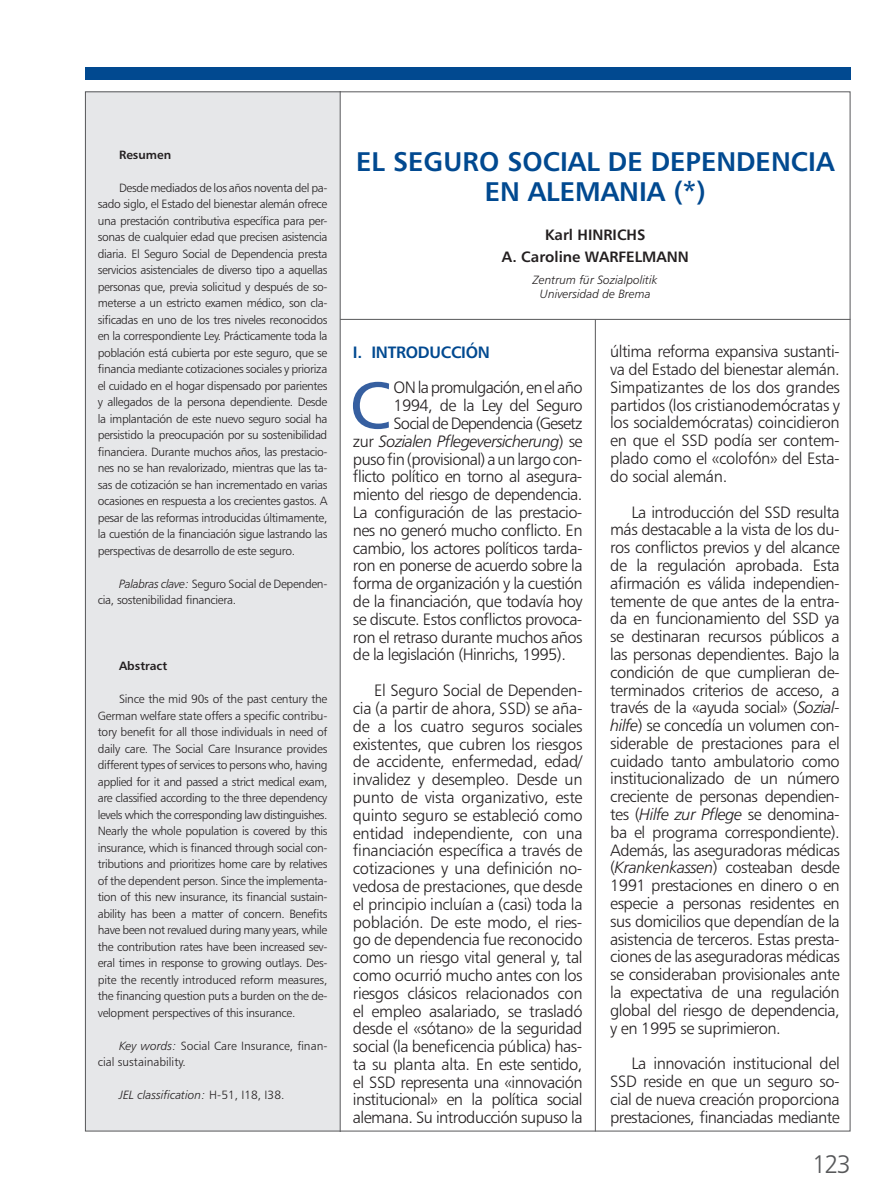
<style>
.page{position:relative;width:893px;height:1191px;background:#fff}
.page>*{position:absolute;margin:0;border:0;box-sizing:border-box;transform-origin:0 0}
.t1{font:67.65px "Humanist 777 BT Roman B";color:#365fa0}
.t2{font:27px/30px "Humanist 777 BT Bold B";color:#014990;text-align:center}
.t3{font:25.5px "Humanist 777 BT Light B";color:#57585a}
.t4{font:16.5px/17.9px "Humanist 777 BT Light B";letter-spacing:-.035em;color:#231f20;text-align:justify}
.t5{font:16.5px "Humanist 777 BT Light Italic B";letter-spacing:-.035em;color:#231f20}
.t6{font:16.5px "Humanist 777 BT Bold B";letter-spacing:-.02em;color:#014990}
.t7{font:15px/22.2px "Humanist 777 BT Bold B";color:#231f20;text-align:center}
.t8{font:12px/16.5px "Humanist 777 BT Light B";letter-spacing:-.025em;color:#231f20;text-align:justify}
.t9{font:12px/13.5px "Humanist 777 BT Light Italic B";color:#231f20;text-align:center}
.t10{font:12px/16.5px "Humanist 777 BT Light B";color:#231f20}
.t11{font:12px "Humanist 777 BT Bold B";color:#231f20}
.s1{font-family:"Humanist 777 BT Light Italic B"}
.s2{font-family:"Humanist 777 BT Light B"}
</style>
<div class="page">
<div style="left:87px;top:93px;width:254px;height:1036px;background:#e6e7e9"></div>
<div style="left:85px;top:67px;width:765px;height:13px;background:#014990"></div>
<hr style="left:595px;top:320px;width:1px;height:811px;background:#57585a">
<hr style="left:340px;top:319px;width:510px;height:1px;background:#57585a">
<p class="t11" style="left:119px;top:149px;width:54px">Resumen</p>
<p class="t8" style="left:98px;top:180px;width:231px;text-indent:21px">Desde mediados de los años noventa del pa&shy;sado siglo, el Estado del bienestar alemán ofrece una prestación contributiva específica para per&shy;sonas de cualquier edad que precisen asistencia diaria. El Seguro Social de Dependencia presta servicios asistenciales de diverso tipo a aquellas personas que, previa solicitud y después de so&shy;meterse a un estricto examen médico, son cla&shy;sificadas en uno de los tres niveles reconocidos en la correspondiente Ley. Prácticamente toda la población está cubierta por este seguro, que se financia mediante cotizaciones sociales y prioriza el cuidado en el hogar dispensado por parientes y allegados de la persona dependiente. Desde la implantación de este nuevo seguro social ha persistido la preocupación por su sostenibilidad financiera. Durante muchos años, las prestacio&shy;nes no se han revalorizado, mientras que las ta&shy;sas de cotización se han incrementado en varias ocasiones en respuesta a los crecientes gastos. A pesar de las reformas introducidas últimamente, la cuestión de la financiación sigue lastrando las perspectivas de desarrollo de este seguro.</p>
<p class="t8" style="left:98px;top:576px;width:231px;text-indent:21px"><span class="s1">Palabras clave:</span> Seguro Social de Dependen&shy;cia, sostenibilidad financiera.</p>
<p class="t11" style="left:119px;top:661px;width:50px">Abstract</p>
<p class="t8" style="left:98px;top:691px;width:231px;text-indent:21px">Since the mid 90s of the past century the German welfare state offers a specific contribu&shy;tory benefit for all those individuals in need of daily care. The Social Care Insurance provides different types of services to persons who, having applied for it and passed a strict medical exam, are classified according to the three dependency levels which the corresponding law distinguishes.<br>Nearly the whole population is covered by this insurance, which is financed through social con&shy;tributions and prioritizes home care by relatives of the dependent person. Since the implementa&shy;tion of this new insurance, its financial sustain&shy;ability has been a matter of concern. Benefits have been not revalued during many years, while the contribution rates have been increased sev&shy;eral times in response to growing outlays. Des&shy;pite the recently introduced reform measures, the financing question puts a burden on the de&shy;velopment perspectives of this insurance.</p>
<p class="t10" style="left:98px;top:1038px;width:231px;text-indent:21px"><span class="s1">Key words:</span> Social Care Insurance, finan&shy;cial sustainability.</p>
<p class="t9" style="left:119px;top:1089px;width:167px">JEL classification: <span class="s2">H-51, I18, I38.</span></p>
<h2 class="t2" style="left:356px;top:147px;width:480px">EL SEGURO SOCIAL DE DEPENDENCIA<br>EN ALEMANIA (*)</h2>
<p class="t7" style="left:502px;top:224px;width:188px">Karl HINRICHS<br>A. Caroline WARFELMANN</p>
<p class="t9" style="left:533px;top:274px;width:126px">Zentrum für Sozialpolitik<br>Universidad de Brema</p>
<p class="t6" style="left:353px;top:345px;width:138px">I. INTRODUCCIÓN</p>
<h1 class="t1" style="left:350px;top:376px;width:43px">C</h1>
<p class="t4" style="left:394px;top:379px;width:190px">ON la promulgación, en el año 1994, de la Ley del Seguro Social de Dependencia (Gesetz</p>
<p class="t5" style="left:353px;top:434px;width:231px"><span class="s2">zur</span> Sozialen Pflegeversicherung<span class="s2">) se</span></p>
<p class="t4" style="left:353px;top:451px;width:231px">puso fin (provisional) a un largo con&shy;flicto político en torno al asegura&shy;miento del riesgo de dependencia.<br>La configuración de las prestacio&shy;nes no generó mucho conflicto. En cambio, los actores políticos tarda&shy;ron en ponerse de acuerdo sobre la forma de organización y la cuestión de la financiación, que todavía hoy se discute. Estos conflictos provoca&shy;ron el retraso durante muchos años de la legislación (Hinrichs, 1995).</p>
<p class="t4" style="left:353px;top:682px;width:231px;text-indent:21px">El Seguro Social de Dependen&shy;cia (a partir de ahora, SSD) se aña&shy;de a los cuatro seguros sociales existentes, que cubren los riesgos de accidente, enfermedad, edad/ invalidez y desempleo. Desde un punto de vista organizativo, este quinto seguro se estableció como entidad independiente, con una financiación específica a través de cotizaciones y una definición no&shy;vedosa de prestaciones, que desde el principio incluían a (casi) toda la población. De este modo, el ries&shy;go de dependencia fue reconocido como un riesgo vital general y, tal como ocurrió mucho antes con los riesgos clásicos relacionados con el empleo asalariado, se trasladó desde el «sótano» de la seguridad social (la beneficencia pública) has&shy;ta su planta alta. En este sentido, el SSD representa una «innovación institucional» en la política social alemana. Su introducción supuso la</p>
<p class="t4" style="left:610px;top:343px;width:231px">última reforma expansiva sustanti&shy;va del Estado del bienestar alemán.<br>Simpatizantes de los dos grandes partidos (los cristianodemócratas y los socialdemócratas) coincidieron en que el SSD podía ser contem&shy;plado como el «colofón» del Esta&shy;do social alemán.</p>
<p class="t4" style="left:610px;top:503px;width:231px;text-indent:21px">La introducción del SSD resulta más destacable a la vista de los du&shy;ros conflictos previos y del alcance de la regulación aprobada. Esta afirmación es válida independien&shy;temente de que antes de la entra&shy;da en funcionamiento del SSD ya se destinaran recursos públicos a las personas dependientes. Bajo la condición de que cumplieran de&shy;terminados criterios de acceso, a través de la «ayuda social» (<span class="s1">Sozial&shy;hilfe</span>) se concedía un volumen con&shy;siderable de prestaciones para el cuidado tanto ambulatorio como institucionalizado de un número creciente de personas dependien&shy;tes (<span class="s1">Hilfe zur Pflege</span> se denomina&shy;ba el programa correspondiente).<br>Además, las aseguradoras médicas (<span class="s1">Krankenkassen</span>) costeaban desde 1991 prestaciones en dinero o en especie a personas residentes en sus domicilios que dependían de la asistencia de terceros. Estas presta&shy;ciones de las aseguradoras médicas se consideraban provisionales ante la expectativa de una regulación global del riesgo de dependencia, y en 1995 se suprimieron.</p>
<p class="t4" style="left:610px;top:1055px;width:231px;text-indent:21px">La innovación institucional del SSD reside en que un seguro so&shy;cial de nueva creación proporciona prestaciones, financiadas mediante</p>
<h3 class="t3" style="left:812px;top:1153px;width:41px">123</h3>
</div>
